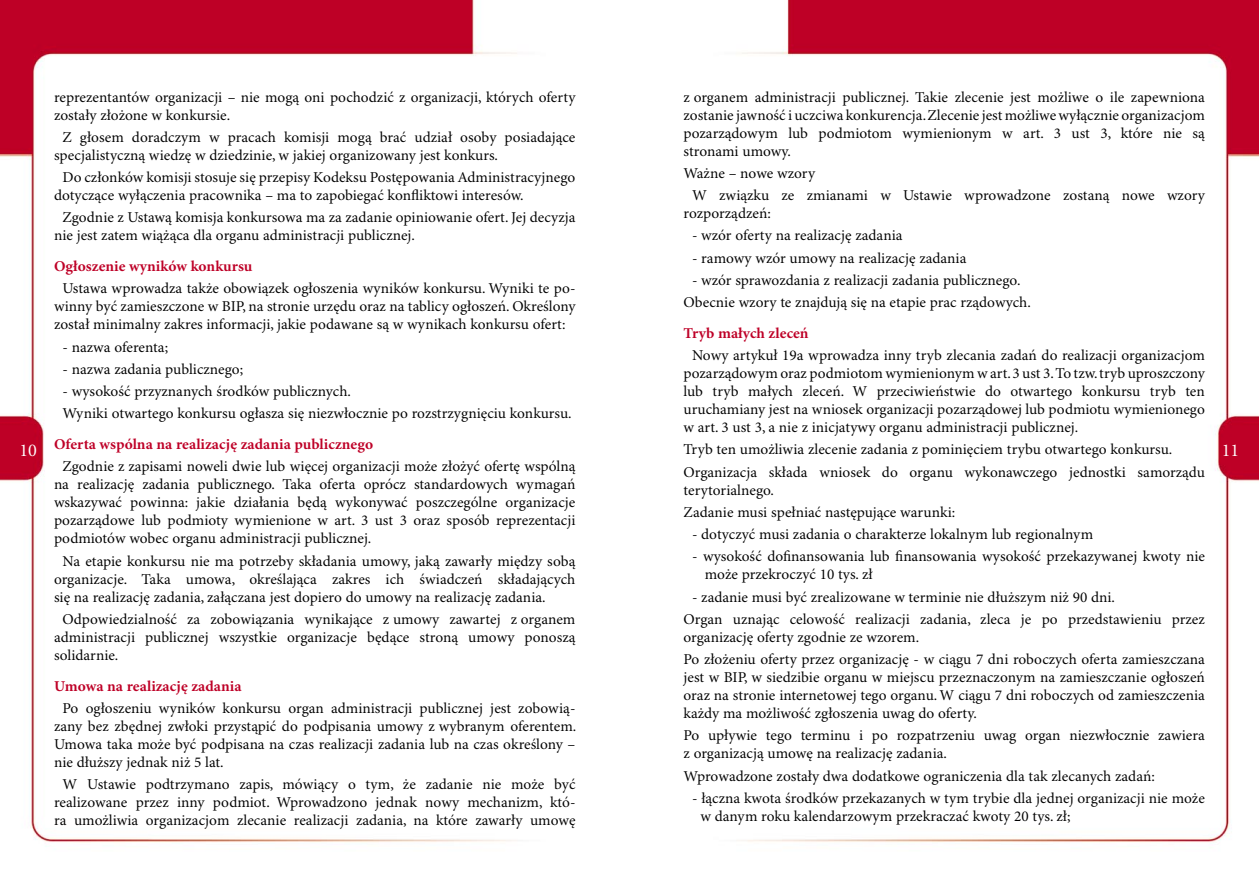
<style>
.page{position:relative;width:1259px;height:893px;background:#fff}
.page>*{position:absolute;margin:0;border:0;box-sizing:border-box;transform-origin:0 0}
.t1{font:18px "Minion Pro";color:#fff}
.TRESC{font:15px/18px "Minion Pro";color:#000}
.TRESC-2{font:700 15px "Minion Pro";color:#be0027}
</style>
<div class="page">
<img style="left:0;top:0;width:1259px;height:844px">
<p class="TRESC" style="left:683px;top:88px;width:523px;text-align:justify">z organem administracji publicznej. Takie zlecenie jest możliwe o ile zapewniona zostanie jawność i uczciwa konkurencja. Zlecenie jest możliwe wyłącznie organizacjom pozarządowym lub podmiotom wymienionym w art. 3 ust 3, które nie są stronami umowy.</p>
<p class="TRESC" style="left:683px;top:164px;width:133px">Ważne – nowe wzory</p>
<p class="TRESC" style="left:683px;top:187px;width:523px;text-indent:9px">W związku ze zmianami w Ustawie wprowadzone zostaną nowe wzory rozporządzeń:</p>
<p class="TRESC" style="left:692px;top:227px;width:212px">- wzór oferty na realizację zadania</p>
<p class="TRESC" style="left:692px;top:249px;width:276px">- ramowy wzór umowy na realizację zadania</p>
<p class="TRESC" style="left:692px;top:271px;width:330px">- wzór sprawozdania z realizacji zadania publicznego.</p>
<p class="TRESC" style="left:683px;top:294px;width:349px">Obecnie wzory te znajdują się na etapie prac rządowych.</p>
<p class="TRESC-2" style="left:683px;top:324px;width:127px">Tryb małych zleceń</p>
<p class="TRESC" style="left:683px;top:347px;width:523px;text-align:justify;text-indent:9px">Nowy artykuł 19a wprowadza inny tryb zlecania zadań do realizacji organizacjom pozarządowym oraz podmiotom wymienionym w art. 3 ust 3. To tzw. tryb uproszczony lub tryb małych zleceń. W przeciwieństwie do otwartego konkursu tryb ten uruchamiany jest na wniosek organizacji pozarządowej lub podmiotu wymienionego w art. 3 ust 3, a nie z inicjatywy organu administracji publicznej.</p>
<p class="TRESC" style="left:683px;top:441px;width:490px">Tryb ten umożliwia zlecenie zadania z pominięciem trybu otwartego konkursu.</p>
<p class="TRESC" style="left:683px;top:463px;width:523px">Organizacja składa wniosek do organu wykonawczego jednostki samorządu terytorialnego.</p>
<p class="TRESC" style="left:683px;top:504px;width:273px">Zadanie musi spełniać następujące warunki:</p>
<p class="TRESC" style="left:692px;top:526px;width:403px">- dotyczyć musi zadania o charakterze lokalnym lub regionalnym</p>
<p class="TRESC" style="left:705px;top:548px;width:502px;text-indent:-13px">- wysokość dofinansowania lub finansowania wysokość przekazywanej kwoty nie może przekroczyć 10 tys. zł</p>
<p class="TRESC" style="left:692px;top:588px;width:424px">- zadanie musi być zrealizowane w terminie nie dłuższym niż 90 dni.</p>
<p class="TRESC" style="left:683px;top:611px;width:523px">Organ uznając celowość realizacji zadania, zleca je po przedstawieniu przez organizację oferty zgodnie ze wzorem.</p>
<p class="TRESC" style="left:683px;top:651px;width:523px;text-align:justify">Po złożeniu oferty przez organizację - w ciągu 7 dni roboczych oferta zamieszczana jest w BIP, w siedzibie organu w miejscu przeznaczonym na zamieszczanie ogłoszeń oraz na stronie internetowej tego organu. W ciągu 7 dni roboczych od zamieszczenia każdy ma możliwość zgłoszenia uwag do oferty.</p>
<p class="TRESC" style="left:683px;top:727px;width:523px">Po upływie tego terminu i po rozpatrzeniu uwag organ niezwłocznie zawiera z organizacją umowę na realizację zadania.</p>
<p class="TRESC" style="left:683px;top:767px;width:473px">Wprowadzone zostały dwa dodatkowe ograniczenia dla tak zlecanych zadań:</p>
<p class="TRESC" style="left:700px;top:790px;width:506px;text-indent:-9px">- łączna kwota środków przekazanych w tym trybie dla jednej organizacji nie może w danym roku kalendarzowym przekraczać kwoty 20 tys. zł;</p>
<p class="TRESC" style="left:54px;top:88px;width:523px">reprezentantów organizacji – nie mogą oni pochodzić z organizacji, których oferty zostały złożone w konkursie.</p>
<p class="TRESC" style="left:54px;top:128px;width:523px;text-indent:9px">Z głosem doradczym w pracach komisji mogą brać udział osoby posiadające specjalistyczną wiedzę w dziedzinie, w jakiej organizowany jest konkurs.</p>
<p class="TRESC" style="left:54px;top:169px;width:523px;text-indent:9px">Do członków komisji stosuje się przepisy Kodeksu Postępowania Administracyjnego dotyczące wyłączenia pracownika – ma to zapobiegać konfliktowi interesów.</p>
<p class="TRESC" style="left:54px;top:209px;width:523px;text-indent:9px">Zgodnie z Ustawą komisja konkursowa ma za zadanie opiniowanie ofert. Jej decyzja nie jest zatem wiążąca dla organu administracji publicznej.</p>
<p class="TRESC-2" style="left:54px;top:257px;width:200px">Ogłoszenie wyników konkursu</p>
<p class="TRESC" style="left:54px;top:280px;width:523px;text-align:justify;text-indent:9px">Ustawa wprowadza także obowiązek ogłoszenia wyników konkursu. Wyniki te po&shy;winny być zamieszczone w BIP, na stronie urzędu oraz na tablicy ogłoszeń. Określony został minimalny zakres informacji, jakie podawane są w wynikach konkursu ofert:</p>
<p class="TRESC" style="left:63px;top:338px;width:107px">- nazwa oferenta;</p>
<p class="TRESC" style="left:63px;top:361px;width:182px">- nazwa zadania publicznego;</p>
<p class="TRESC" style="left:63px;top:383px;width:290px">- wysokość przyznanych środków publicznych.</p>
<p class="TRESC" style="left:63px;top:405px;width:510px">Wyniki otwartego konkursu ogłasza się niezwłocznie po rozstrzygnięciu konkursu.</p>
<p class="TRESC-2" style="left:54px;top:435px;width:321px">Oferta wspólna na realizację zadania publicznego</p>
<p class="TRESC" style="left:54px;top:458px;width:523px;text-align:justify;text-indent:9px">Zgodnie z zapisami noweli dwie lub więcej organizacji może złożyć ofertę wspólną na realizację zadania publicznego. Taka oferta oprócz standardowych wymagań wskazywać powinna: jakie działania będą wykonywać poszczególne organizacje pozarządowe lub podmioty wymienione w art. 3 ust 3 oraz sposób reprezentacji podmiotów wobec organu administracji publicznej.</p>
<p class="TRESC" style="left:54px;top:552px;width:523px;text-align:justify;text-indent:9px">Na etapie konkursu nie ma potrzeby składania umowy, jaką zawarły między sobą organizacje. Taka umowa, określająca zakres ich świadczeń składających się na realizację zadania, załączana jest dopiero do umowy na realizację zadania.</p>
<p class="TRESC" style="left:54px;top:611px;width:523px;text-align:justify;text-indent:9px">Odpowiedzialność za zobowiązania wynikające z umowy zawartej z organem administracji publicznej wszystkie organizacje będące stroną umowy ponoszą solidarnie.</p>
<p class="TRESC-2" style="left:54px;top:677px;width:189px">Umowa na realizację zadania</p>
<p class="TRESC" style="left:54px;top:700px;width:524px;text-align:justify;text-indent:9px">Po ogłoszeniu wyników konkursu organ administracji publicznej jest zobowią&shy;zany bez zbędnej zwłoki przystąpić do podpisania umowy z wybranym oferentem.<br>Umowa taka może być podpisana na czas realizacji zadania lub na czas określony – nie dłuższy jednak niż 5 lat.</p>
<p class="TRESC" style="left:54px;top:776px;width:523px;text-align:center">W Ustawie podtrzymano zapis, mówiący o tym, że zadanie nie może być realizowane przez inny podmiot. Wprowadzono jednak nowy mechanizm, któ&shy;ra umożliwia organizacjom zlecanie realizacji zadania, na które zawarły umowę</p>
<p class="t1" style="left:19px;top:439px;width:19px">10</p>
<p class="t1" style="left:1221px;top:439px;width:19px">11</p>
</div>
